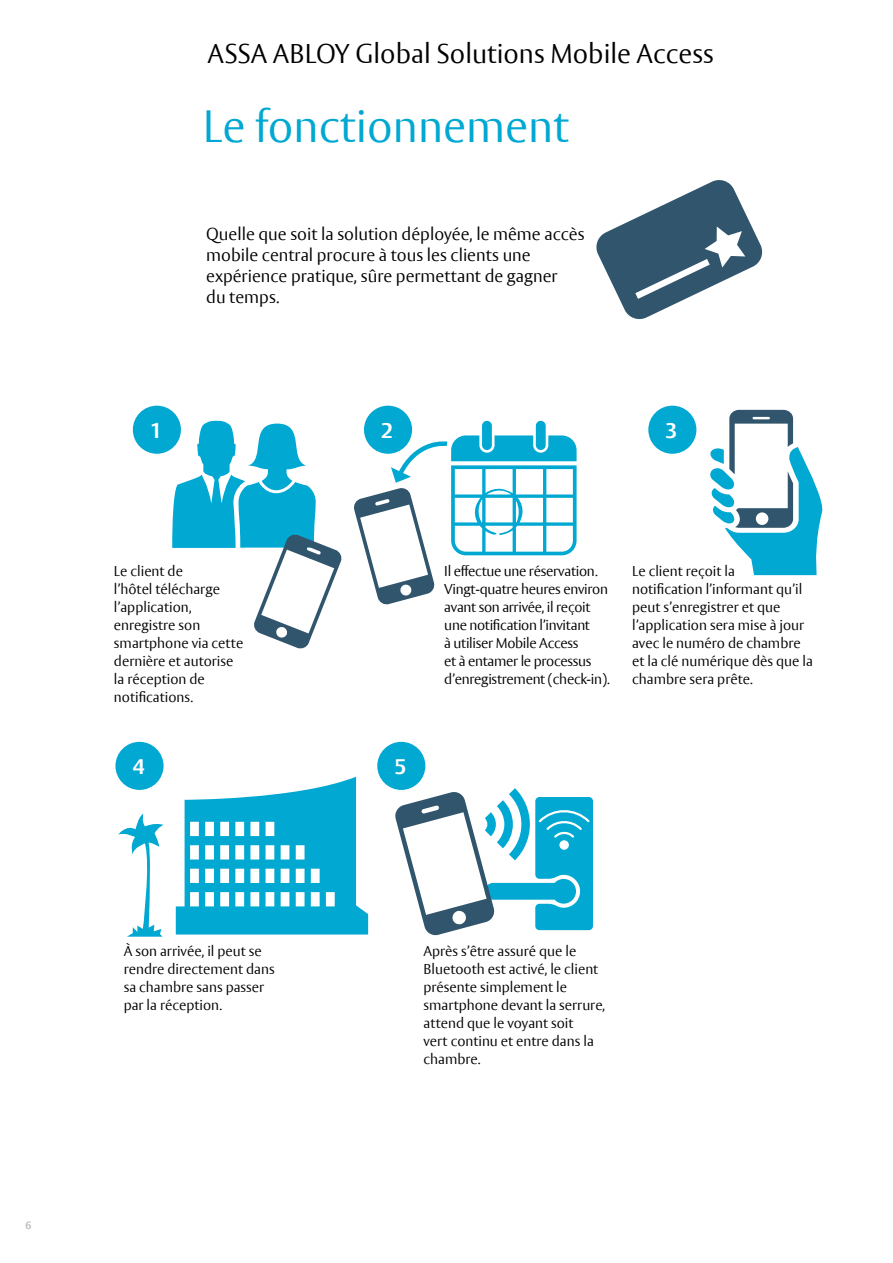
<style>
.page{position:relative;width:893px;height:1263px;background:#fff}
.page>*{position:absolute;margin:0;border:0;box-sizing:border-box;transform-origin:0 0}
.Headline_Vesta_Light{font:300 45px "ASSA Vesta";color:#00a8d2}
.Headline_Vesta_Light-2{font:300 27px "ASSA Vesta";color:#000}
.t1{font:700 21px "ASSA Vesta";color:#fff}
.Ingress_11_5_14{font:300 17.25px/21px "ASSA Vesta";color:#000}
.Vesta_Light_9_5_12{font:300 14.25px/18px "ASSA Vesta";color:#000}
.Vesta_Light_9_5_12-2{font:300 14.25px/18px "ASSA Vesta";letter-spacing:-.02em;color:#000}
.t2{font:700 10.5px "ASSA Vesta";color:#bcbec0}
</style>
<div class="page">
<svg style="left:596px;top:180px;width:167px;height:140px"></svg>
<svg style="left:172px;top:421px;width:170px;height:228px"></svg>
<svg style="left:710px;top:410px;width:113px;height:165px"></svg>
<div style="left:750px;top:512px;width:23px;height:14px;background:#31556d"></div>
<div style="left:756px;top:512px;width:12px;height:13px;background:#fff;border-radius:50%"></div>
<svg style="left:118px;top:814px;width:46px;height:123px"></svg>
<div style="left:482px;top:421px;width:10px;height:29px;background:#00a8d2;border-radius:5px"></div>
<div style="left:536px;top:421px;width:10px;height:29px;background:#00a8d2;border-radius:5px"></div>
<svg style="left:354px;top:435px;width:223px;height:170px"></svg>
<svg style="left:395px;top:788px;width:198px;height:148px"></svg>
<div style="left:133px;top:406px;width:48px;height:48px;background:#00a8d2;border-radius:50%"></div>
<div style="left:364px;top:406px;width:48px;height:48px;background:#00a8d2;border-radius:50%"></div>
<div style="left:648px;top:406px;width:48px;height:48px;background:#00a8d2;border-radius:50%"></div>
<div style="left:115px;top:742px;width:49px;height:48px;background:#00a8d2;border-radius:50%"></div>
<div style="left:377px;top:742px;width:48px;height:48px;background:#00a8d2;border-radius:50%"></div>
<svg style="left:176px;top:777px;width:192px;height:157px"></svg>
<p class="t2" style="left:26px;top:1218px;width:7px">6</p>
<p class="Headline_Vesta_Light-2" style="left:207px;top:38px;width:508px">ASSA ABLOY Global Solutions Mobile Access</p>
<p class="Headline_Vesta_Light" style="left:203px;top:99px;width:368px">Le fonctionnement</p>
<p class="Ingress_11_5_14" style="left:206px;top:225px;width:380px">Quelle que soit la solution déployée, le même accès mobile central procure à tous les clients une expérience pratique, sûre permettant de gagner<br>du temps.</p>
<p class="t1" style="left:150px;top:418px;width:13px">1</p>
<p class="t1" style="left:381px;top:418px;width:13px">2</p>
<p class="t1" style="left:666px;top:418px;width:13px">3</p>
<p class="Vesta_Light_9_5_12" style="left:114px;top:563px;width:131px">Le client de<br>l’hôtel télécharge l’application, enregistre son smartphone via cette dernière et autorise la réception de notifications.</p>
<p class="Vesta_Light_9_5_12-2" style="left:444px;top:563px;width:167px">Il effectue une réservation.<br>Vingt-quatre heures environ avant son arrivée, il reçoit une notification l’invitant<br>à utiliser Mobile Access<br>et à entamer le processus d’enregistrement (check-in).</p>
<p class="Vesta_Light_9_5_12" style="left:632px;top:563px;width:182px">Le client reçoit la<br>notification l’informant qu’il peut s’enregistrer et que l’application sera mise à jour avec le numéro de chambre et la clé numérique dès que la chambre sera prête.</p>
<p class="t1" style="left:133px;top:754px;width:13px">4</p>
<p class="t1" style="left:395px;top:754px;width:13px">5</p>
<p class="Vesta_Light_9_5_12" style="left:124px;top:942px;width:152px">À son arrivée, il peut se rendre directement dans sa chambre sans passer par la réception.</p>
<p class="Vesta_Light_9_5_12" style="left:423px;top:942px;width:183px">Après s’être assuré que le<br>Bluetooth est activé, le client présente simplement le smartphone devant la serrure, attend que le voyant soit<br>vert continu et entre dans la chambre.</p>
</div>
